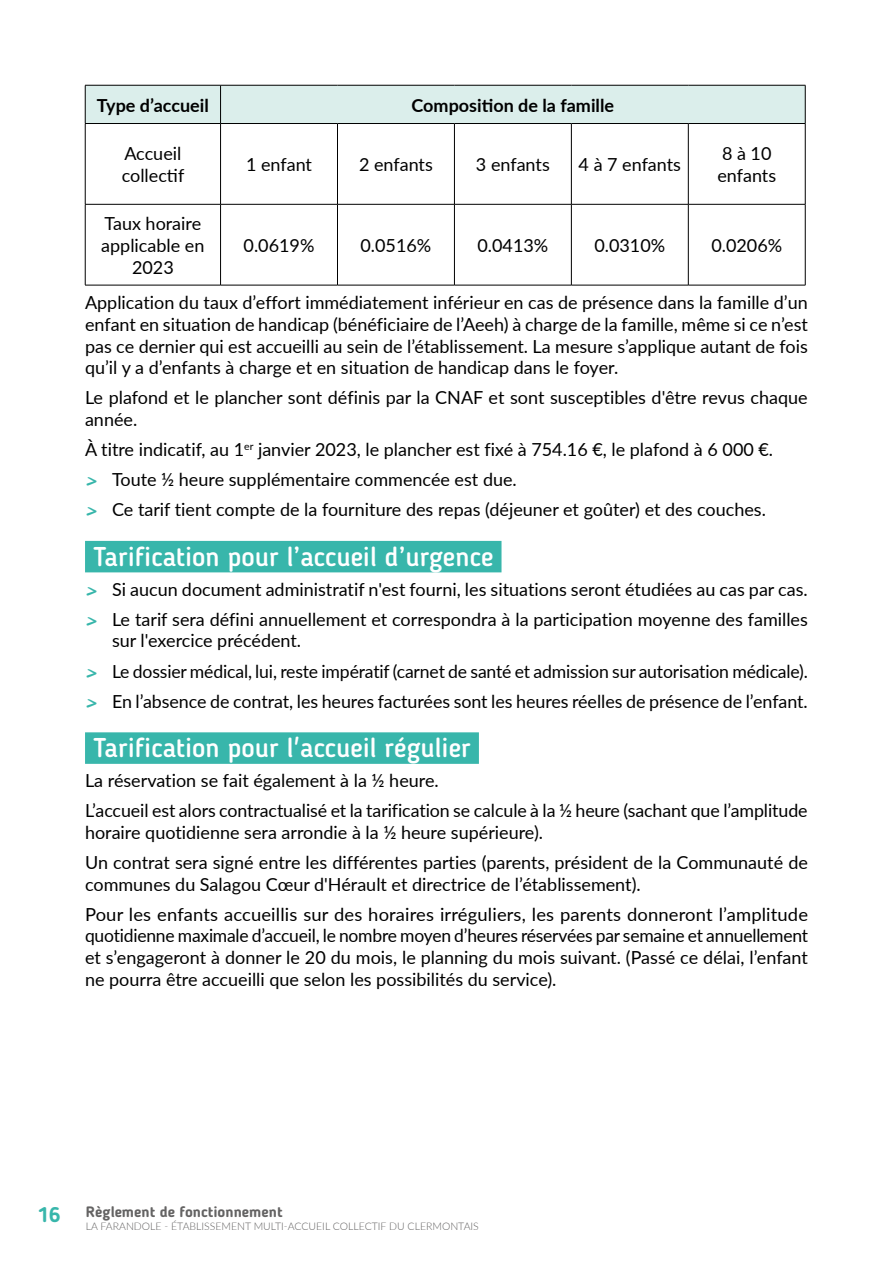
<style>
.page{position:relative;width:893px;height:1263px;background:#fff}
.page>*{position:absolute;margin:0;border:0;box-sizing:border-box;transform-origin:0 0}
.titre{font:500 27px "Blogger Sans";color:#fff}
.texte_courant{font:18px/21.6px "Lato";color:#000}
.texte_courant-2{font:700 18px "Lato";color:#000}
.t1{font:700 15px "Blogger Sans";color:#646363}
.t2{font:300 10.5px "Lato";color:#646363}
.s1{font-family:"Sonic Comics";font-size:15px;color:#38b6ab}
.s2{font-size:21px;color:#38b6ab}
</style>
<div class="page">
<div style="left:85px;top:541px;width:416px;height:31px;background:#38b6ab"></div>
<div style="left:85px;top:732px;width:394px;height:32px;background:#38b6ab"></div>
<div style="left:86px;top:86px;width:719px;height:37px;background:#dbeeeb"></div>
<hr style="left:85px;top:85px;width:136px;height:1px;background:#000">
<hr style="left:85px;top:85px;width:1px;height:38px;background:#000">
<hr style="left:221px;top:85px;width:116px;height:1px;background:#000">
<hr style="left:220px;top:85px;width:1px;height:38px;background:#000">
<hr style="left:337px;top:85px;width:117px;height:1px;background:#000">
<hr style="left:454px;top:85px;width:117px;height:1px;background:#000">
<hr style="left:571px;top:85px;width:117px;height:1px;background:#000">
<hr style="left:688px;top:85px;width:117px;height:1px;background:#000">
<hr style="left:805px;top:85px;width:1px;height:38px;background:#000">
<hr style="left:85px;top:123px;width:136px;height:1px;background:#000">
<hr style="left:85px;top:124px;width:1px;height:80px;background:#000">
<hr style="left:221px;top:123px;width:116px;height:1px;background:#000">
<hr style="left:220px;top:124px;width:1px;height:80px;background:#000">
<hr style="left:337px;top:123px;width:117px;height:1px;background:#000">
<hr style="left:337px;top:124px;width:1px;height:80px;background:#000">
<hr style="left:454px;top:123px;width:117px;height:1px;background:#000">
<hr style="left:454px;top:124px;width:1px;height:80px;background:#000">
<hr style="left:571px;top:123px;width:117px;height:1px;background:#000">
<hr style="left:571px;top:124px;width:1px;height:80px;background:#000">
<hr style="left:688px;top:123px;width:117px;height:1px;background:#000">
<hr style="left:688px;top:124px;width:1px;height:80px;background:#000">
<hr style="left:805px;top:124px;width:1px;height:80px;background:#000">
<hr style="left:85px;top:204px;width:136px;height:1px;background:#000">
<hr style="left:85px;top:204px;width:1px;height:81px;background:#000">
<hr style="left:221px;top:204px;width:116px;height:1px;background:#000">
<hr style="left:220px;top:204px;width:1px;height:81px;background:#000">
<hr style="left:337px;top:204px;width:117px;height:1px;background:#000">
<hr style="left:337px;top:204px;width:1px;height:81px;background:#000">
<hr style="left:454px;top:204px;width:117px;height:1px;background:#000">
<hr style="left:454px;top:204px;width:1px;height:81px;background:#000">
<hr style="left:571px;top:204px;width:117px;height:1px;background:#000">
<hr style="left:571px;top:204px;width:1px;height:81px;background:#000">
<hr style="left:688px;top:204px;width:117px;height:1px;background:#000">
<hr style="left:688px;top:204px;width:1px;height:81px;background:#000">
<hr style="left:805px;top:204px;width:1px;height:81px;background:#000">
<hr style="left:85px;top:285px;width:136px;height:1px;background:#000">
<hr style="left:221px;top:285px;width:116px;height:1px;background:#000">
<hr style="left:337px;top:285px;width:117px;height:1px;background:#000">
<hr style="left:454px;top:285px;width:117px;height:1px;background:#000">
<hr style="left:571px;top:285px;width:117px;height:1px;background:#000">
<hr style="left:688px;top:285px;width:117px;height:1px;background:#000">
<p class="texte_courant-2" style="left:97px;top:92px;width:113px">Type d’accueil</p>
<p class="texte_courant-2" style="left:412px;top:92px;width:204px">Composition de la famille</p>
<p class="texte_courant" style="left:122px;top:142px;width:64px">Accueil collectif</p>
<p class="texte_courant" style="left:246px;top:153px;width:68px">1 enfant</p>
<p class="texte_courant" style="left:359px;top:153px;width:75px">2 enfants</p>
<p class="texte_courant" style="left:476px;top:153px;width:75px">3 enfants</p>
<p class="texte_courant" style="left:579px;top:153px;width:104px">4 à 7 enfants</p>
<p class="texte_courant" style="left:717px;top:142px;width:60px">8 à 10 enfants</p>
<p class="texte_courant" style="left:101px;top:212px;width:105px;text-align:center">Taux horaire applicable en<br>2023</p>
<p class="texte_courant" style="left:244px;top:234px;width:72px">0.0619%</p>
<p class="texte_courant" style="left:360px;top:234px;width:72px">0.0516%</p>
<p class="texte_courant" style="left:477px;top:234px;width:72px">0.0413%</p>
<p class="texte_courant" style="left:594px;top:234px;width:72px">0.0310%</p>
<p class="texte_courant" style="left:711px;top:234px;width:72px">0.0206%</p>
<p class="texte_courant" style="left:85px;top:291px;width:724px;text-align:justify">Application du taux d’effort immédiatement inférieur en cas de présence dans la famille d’un enfant en situation de handicap (bénéficiaire de l’Aeeh) à charge de la famille, même si ce n’est pas ce dernier qui est accueilli au sein de l’établissement. La mesure s’applique autant de fois qu’il y a d’enfants à charge et en situation de handicap dans le foyer.</p>
<p class="texte_courant" style="left:85px;top:386px;width:724px">Le plafond et le plancher sont définis par la CNAF et sont susceptibles d'être revus chaque année.</p>
<p class="texte_courant" style="left:85px;top:438px;width:690px">À titre indicatif, au 1<sup>er</sup> janvier 2023, le plancher est fixé à 754.16 €, le plafond à 6 000 €.</p>
<p class="texte_courant" style="left:87px;top:468px;width:432px"><span class="s1">&gt;</span> Toute ½ heure supplémentaire commencée est due.</p>
<p class="texte_courant" style="left:87px;top:498px;width:681px"><span class="s1">&gt;</span> Ce tarif tient compte de la fourniture des repas (déjeuner et goûter) et des couches.</p>
<p class="titre" style="left:93px;top:540px;width:402px">Tarification pour l’accueil d’urgence</p>
<p class="texte_courant" style="left:87px;top:578px;width:723px"><span class="s1">&gt;</span> Si aucun document administratif n'est fourni, les situations seront étudiées au cas par cas.</p>
<p class="texte_courant" style="left:112px;top:608px;width:697px;text-indent:-26px"><span class="s1">&gt;</span> Le tarif sera défini annuellement et correspondra à la participation moyenne des familles sur l'exercice précédent.</p>
<p class="texte_courant" style="left:87px;top:659px;width:723px"><span class="s1">&gt;</span> Le dossier médical, lui, reste impératif (carnet de santé et admission sur autorisation médicale).</p>
<p class="texte_courant" style="left:87px;top:690px;width:723px"><span class="s1">&gt;</span> En l’absence de contrat, les heures facturées sont les heures réelles de présence de l’enfant.</p>
<p class="titre" style="left:93px;top:731px;width:379px">Tarification pour l'accueil régulier</p>
<p class="texte_courant" style="left:85px;top:769px;width:355px">La réservation se fait également à la ½ heure.</p>
<p class="texte_courant" style="left:85px;top:799px;width:724px">L’accueil est alors contractualisé et la tarification se calcule à la ½ heure (sachant que l’amplitude horaire quotidienne sera arrondie à la ½ heure supérieure).</p>
<p class="texte_courant" style="left:85px;top:851px;width:724px">Un contrat sera signé entre les différentes parties (parents, président de la Communauté de communes du Salagou Cœur d'Hérault et directrice de l’établissement).</p>
<p class="texte_courant" style="left:85px;top:903px;width:725px;text-align:justify">Pour les enfants accueillis sur des horaires irréguliers, les parents donneront l’amplitude quotidienne maximale d’accueil, le nombre moyen d’heures réservées par semaine et annuellement et s’engageront à donner le 20 du mois, le planning du mois suivant. (Passé ce délai, l’enfant ne pourra être accueilli que selon les possibilités du service).</p>
<p class="t1" style="left:38px;top:1203px;width:246px"><span class="s2">16</span> Règlement de fonctionnement</p>
<p class="t2" style="left:86px;top:1218px;width:394px">LA FARANDOLE - ÉTABLISSEMENT MULTI-ACCUEIL COLLECTIF DU CLERMONTAIS</p>
</div>
